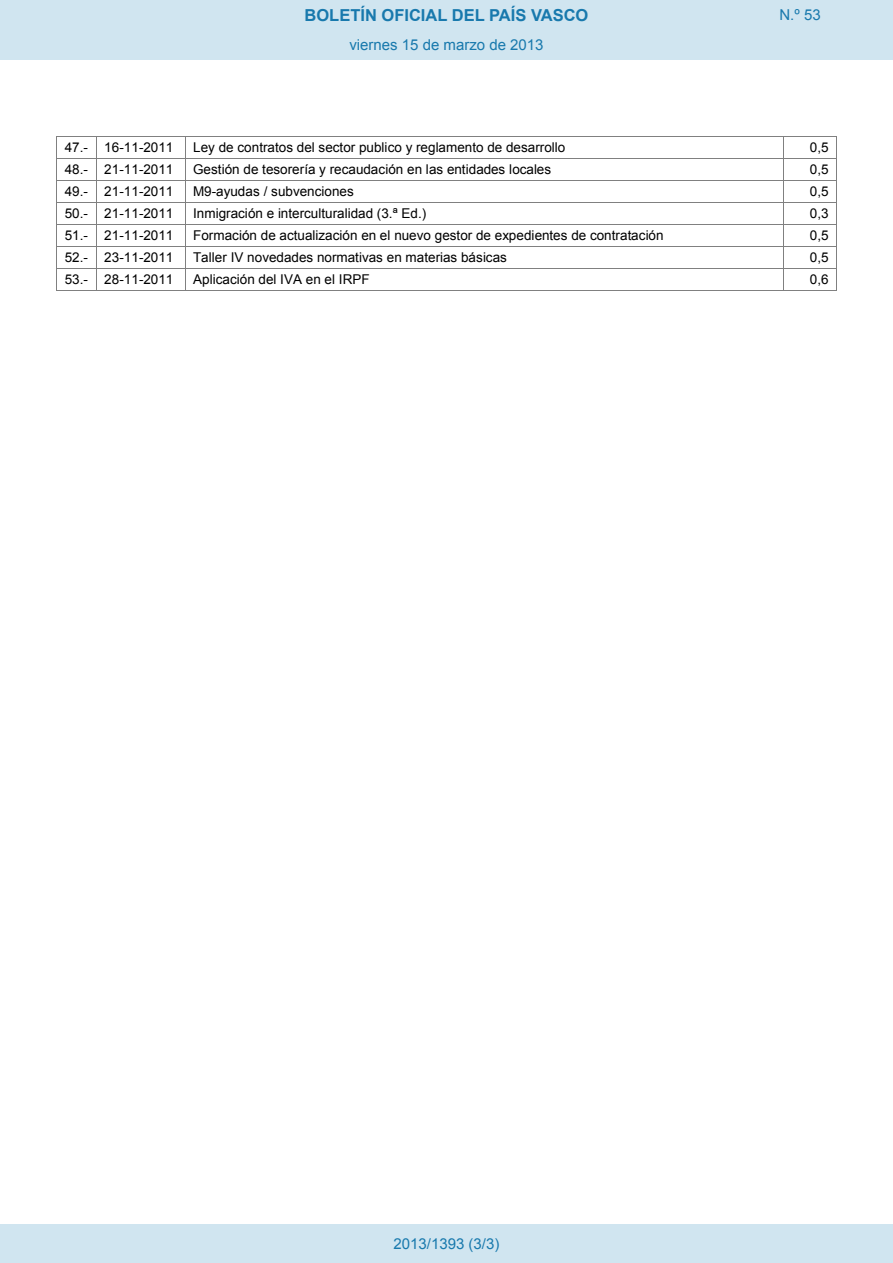
<style>
.page{position:relative;width:893px;height:1263px;background:#fff}
.page>*{position:absolute;margin:0;border:0;box-sizing:border-box;transform-origin:0 0}
.t1{font:700 16.5px "Arial";color:#1879ad}
.Paginacion_Centro{font:15px "Arial";color:#1879ad}
.t2{font:13.5px "Arial";letter-spacing:.005em;color:#000}
</style>
<div class="page">
<hr style="left:57px;top:136px;width:39px;height:1px;background:#808080">
<hr style="left:97px;top:136px;width:88px;height:1px;background:#808080">
<hr style="left:185px;top:136px;width:598px;height:1px;background:#808080">
<hr style="left:784px;top:136px;width:52px;height:1px;background:#808080">
<hr style="left:57px;top:158px;width:39px;height:1px;background:#808080">
<hr style="left:97px;top:158px;width:88px;height:1px;background:#808080">
<hr style="left:185px;top:158px;width:598px;height:1px;background:#808080">
<hr style="left:784px;top:158px;width:52px;height:1px;background:#808080">
<hr style="left:57px;top:180px;width:39px;height:1px;background:#808080">
<hr style="left:97px;top:180px;width:88px;height:1px;background:#808080">
<hr style="left:185px;top:180px;width:598px;height:1px;background:#808080">
<hr style="left:784px;top:180px;width:52px;height:1px;background:#808080">
<hr style="left:57px;top:202px;width:39px;height:1px;background:#808080">
<hr style="left:97px;top:202px;width:88px;height:1px;background:#808080">
<hr style="left:185px;top:202px;width:598px;height:1px;background:#808080">
<hr style="left:784px;top:202px;width:52px;height:1px;background:#808080">
<hr style="left:57px;top:224px;width:39px;height:1px;background:#808080">
<hr style="left:97px;top:224px;width:88px;height:1px;background:#808080">
<hr style="left:185px;top:224px;width:598px;height:1px;background:#808080">
<hr style="left:784px;top:224px;width:52px;height:1px;background:#808080">
<hr style="left:57px;top:246px;width:39px;height:1px;background:#808080">
<hr style="left:97px;top:246px;width:88px;height:1px;background:#808080">
<hr style="left:185px;top:246px;width:598px;height:1px;background:#808080">
<hr style="left:784px;top:246px;width:52px;height:1px;background:#808080">
<hr style="left:57px;top:268px;width:39px;height:1px;background:#808080">
<hr style="left:97px;top:268px;width:88px;height:1px;background:#808080">
<hr style="left:185px;top:268px;width:598px;height:1px;background:#808080">
<hr style="left:784px;top:268px;width:52px;height:1px;background:#808080">
<svg style="left:56px;top:136px;width:1px;height:155px"></svg>
<hr style="left:57px;top:290px;width:39px;height:1px;background:#808080">
<svg style="left:96px;top:136px;width:1px;height:155px"></svg>
<hr style="left:97px;top:290px;width:88px;height:1px;background:#808080">
<svg style="left:185px;top:137px;width:1px;height:153px"></svg>
<hr style="left:185px;top:290px;width:598px;height:1px;background:#808080">
<svg style="left:783px;top:136px;width:1px;height:155px"></svg>
<hr style="left:784px;top:290px;width:52px;height:1px;background:#808080">
<svg style="left:836px;top:136px;width:1px;height:155px"></svg>
<div style="left:0;top:0;width:893px;height:60px;background:#d0e5f0"></div>
<div style="left:0;top:1225px;width:893px;height:38px;background:#d0e5f0"></div>
<p class="t1" style="left:305px;top:4px;width:285px">BOLETÍN OFICIAL DEL PAÍS VASCO</p>
<p class="Paginacion_Centro" style="left:779px;top:5px;width:43px">N.º 53</p>
<p class="Paginacion_Centro" style="left:349px;top:35px;width:196px">viernes 15 de marzo de 2013</p>
<p class="t2" style="left:65px;top:139px;width:110px">47.- 16-11-2011</p>
<p class="t2" style="left:193px;top:139px;width:374px">Ley de contratos del sector publico y reglamento de desarrollo</p>
<p class="t2" style="left:810px;top:139px;width:20px">0,5</p>
<p class="t2" style="left:65px;top:161px;width:110px">48.- 21-11-2011</p>
<p class="t2" style="left:193px;top:161px;width:360px">Gestión de tesorería y recaudación en las entidades locales</p>
<p class="t2" style="left:810px;top:161px;width:20px">0,5</p>
<p class="t2" style="left:65px;top:183px;width:110px">49.- 21-11-2011</p>
<p class="t2" style="left:193px;top:183px;width:162px">M9-ayudas / subvenciones</p>
<p class="t2" style="left:810px;top:183px;width:20px">0,5</p>
<p class="t2" style="left:65px;top:205px;width:110px">50.- 21-11-2011</p>
<p class="t2" style="left:193px;top:205px;width:235px">Inmigración e interculturalidad (3.ª Ed.)</p>
<p class="t2" style="left:810px;top:205px;width:20px">0,3</p>
<p class="t2" style="left:65px;top:227px;width:110px">51.- 21-11-2011</p>
<p class="t2" style="left:193px;top:227px;width:472px">Formación de actualización en el nuevo gestor de expedientes de contratación</p>
<p class="t2" style="left:810px;top:227px;width:20px">0,5</p>
<p class="t2" style="left:65px;top:248px;width:110px">52.- 23-11-2011</p>
<p class="t2" style="left:193px;top:248px;width:315px">Taller IV novedades normativas en materias básicas</p>
<p class="t2" style="left:810px;top:248px;width:20px">0,5</p>
<p class="t2" style="left:65px;top:270px;width:110px">53.- 28-11-2011</p>
<p class="t2" style="left:193px;top:270px;width:178px">Aplicación del IVA en el IRPF</p>
<p class="t2" style="left:810px;top:270px;width:20px">0,6</p>
<p class="Paginacion_Centro" style="left:393px;top:1234px;width:107px">2013/1393 (3/3)</p>
</div>
